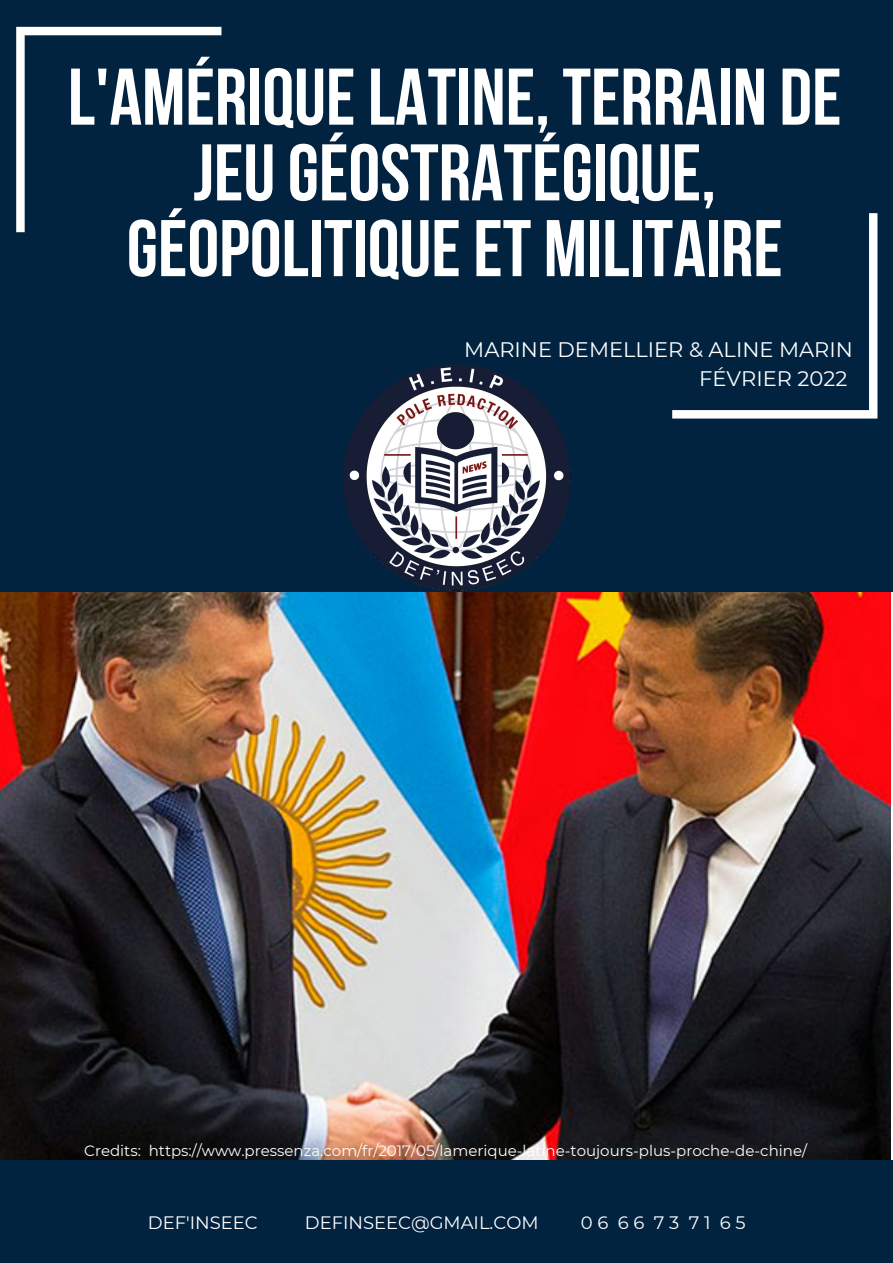
<style>
.page{position:relative;width:893px;height:1263px;background:#01233f}
.page>*{position:absolute;margin:0;border:0;box-sizing:border-box;transform-origin:0 0}
.t1{font:700 80.1px/75.8px "Bebas Neue";color:#fff;text-align:center}
.t2{font:21px "Montserrat";color:#fff}
.t3{font:18px "Montserrat";color:#fff}
.t4{font:15px "Montserrat";color:#fff}
</style>
<div class="page">
<svg style="left:16px;top:27px;width:205px;height:205px"></svg>
<svg style="left:672px;top:213px;width:205px;height:205px"></svg>
<img style="left:343px;top:364px;width:227px;height:228px;border-radius:50%">
<img style="left:0;top:592px;width:891px;height:568px">
<p class="t1" style="left:68px;top:67px;width:775px">L'AMÉRIQUE LATINE, TERRAIN DE<br>JEUGÉOSTRATÉGIQUE,<br>GÉOPOLITIQUE ET MILITAIRE</p>
<p class="t2" style="left:464px;top:337px;width:390px">MARINE DEMELLIER &amp; ALINE MARIN</p>
<p class="t2" style="left:699px;top:366px;width:149px">FÉVRIER 2022</p>
<p class="t4" style="left:84px;top:1142px;width:724px">Credits: https://www.pressenza.com/fr/2017/05/lamerique-latine-toujours-plus-proche-de-chine/</p>
<p class="t3" style="left:148px;top:1212px;width:111px">DEF'INSEEC</p>
<p class="t3" style="left:305px;top:1212px;width:235px">DEFINSEEC@GMAIL.COM</p>
<p class="t3" style="left:581px;top:1212px;width:166px">06 66 73 71 65</p>
</div>
